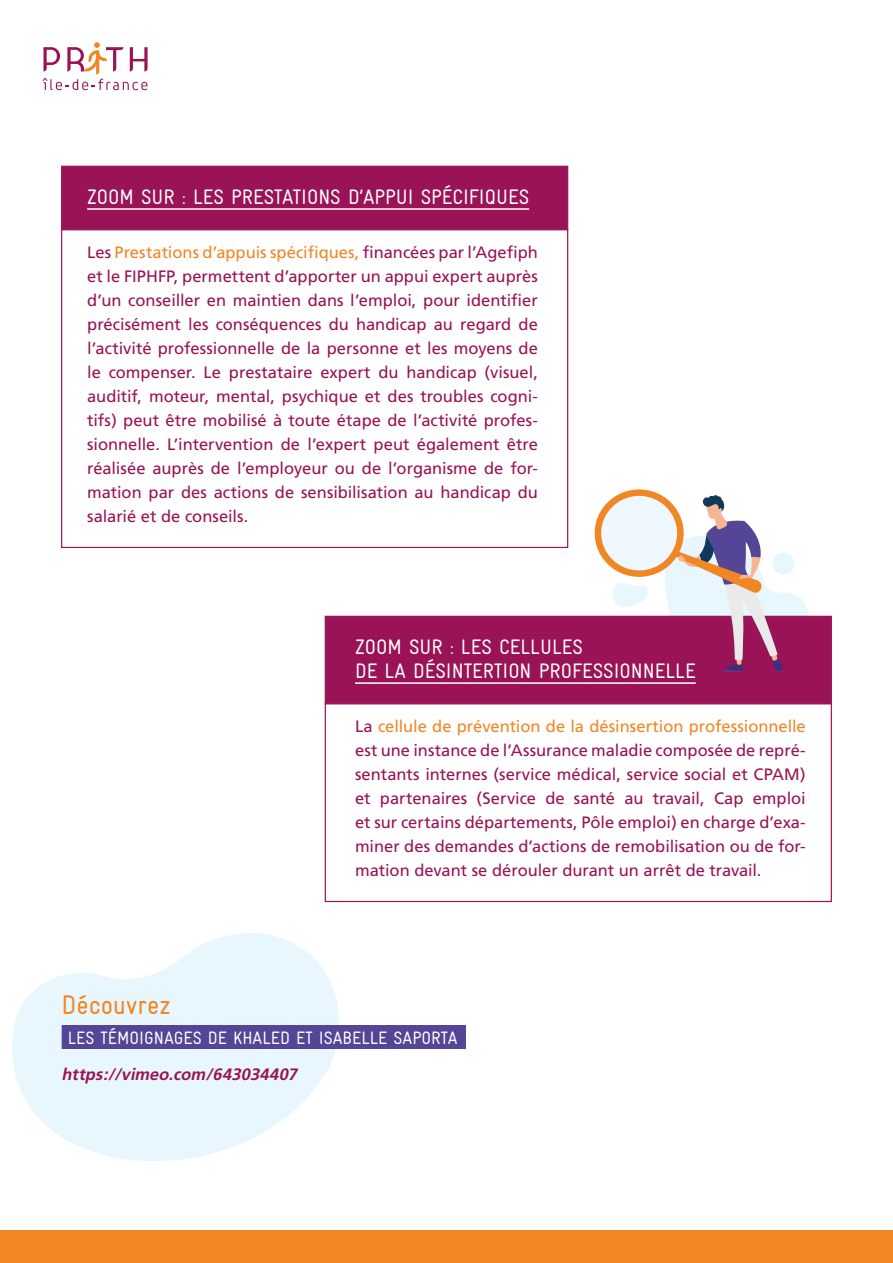
<style>
.page{position:relative;width:893px;height:1263px;background:#fff}
.page>*{position:absolute;margin:0;border:0;box-sizing:border-box;transform-origin:0 0}
.Titre_chapitre_-_H2{font:27px "Gravur Condensed";color:#f18625}
.Titre_zoom_-_H3{font:21px/24px "Gravur Condensed";color:#fff}
.Titre_chapitre_-_H2-2{font:18px "Gravur Condensed";color:#fff}
.Texte_zoom{font:16.5px/24px "Frutiger";letter-spacing:-.005em;color:#9a1356;text-align:justify}
.Texte_témoignage_-_i{font:italic 700 16.5px "Frutiger";color:#9a1356}
.s1{color:#f18625}
</style>
<div class="page">
<svg style="left:12px;top:933px;width:327px;height:228px;fill:#e8f6fe"></svg>
<div style="left:0;top:1230px;width:893px;height:33px;background:#f18625"></div>
<svg style="left:42px;top:42px;width:106px;height:48px"></svg>
<div style="left:61px;top:166px;width:507px;height:64px;background:#9a1356"></div>
<hr style="left:87px;top:208px;width:442px;height:2px;background:#fff">
<div style="left:61px;top:228px;width:507px;height:320px;border:1px solid #9a1356"></div>
<div style="left:325px;top:616px;width:507px;height:88px;background:#9a1356"></div>
<hr style="left:355px;top:682px;width:341px;height:2px;background:#fff">
<div style="left:325px;top:702px;width:507px;height:200px;border:1px solid #9a1356"></div>
<div style="left:62px;top:1025px;width:404px;height:24px;background:#554596"></div>
<svg style="left:595px;top:489px;width:231px;height:183px"></svg>
<h3 class="Titre_zoom_-_H3" style="left:87px;top:185px;width:443px">ZOOM SUR : LES PRESTATIONS D’APPUI SPÉCIFIQUES</h3>
<p class="Texte_zoom" style="left:87px;top:240px;width:452px">Les <span class="s1">Prestations d’appuis spécifiques,</span> financées par l’Agefiph et le FIPHFP, permettent d’apporter un appui expert auprès d’un conseiller en maintien dans l’emploi, pour identifier précisément les conséquences du handicap au regard de l’activité professionnelle de la personne et les moyens de le compenser. Le prestataire expert du handicap (visuel, auditif, moteur, mental, psychique et des troubles cogni&shy;tifs) peut être mobilisé à toute étape de l’activité profes&shy;sionnelle. L’intervention de l’expert peut également être réalisée auprès de l’employeur ou de l’organisme de for&shy;mation par des actions de sensibilisation au handicap du salarié et de conseils.</p>
<h3 class="Titre_zoom_-_H3" style="left:355px;top:635px;width:342px">ZOOM SUR : LES CELLULES<br>DE LA DÉSINTERTION PROFESSIONNELLE</h3>
<p class="Texte_zoom" style="left:355px;top:714px;width:452px">La <span class="s1">cellule de prévention de la désinsertion professionnelle </span>est une instance de l’Assurance maladie composée de repré&shy;sentants internes (service médical, service social et CPAM) et partenaires (Service de santé au travail, Cap emploi et sur certains départements, Pôle emploi) en charge d’exa&shy;miner des demandes d’actions de remobilisation ou de for&shy;mation devant se dérouler durant un arrêt de travail.</p>
<h2 class="Titre_chapitre_-_H2" style="left:62px;top:990px;width:110px">Découvrez</h2>
<h2 class="Titre_chapitre_-_H2-2" style="left:68px;top:1028px;width:391px">LES TÉMOIGNAGES DE KHALED ET ISABELLE SAPORTA</h2>
<p class="Texte_témoignage_-_i" style="left:62px;top:1065px;width:241px">https://vimeo.com/643034407</p>
</div>
